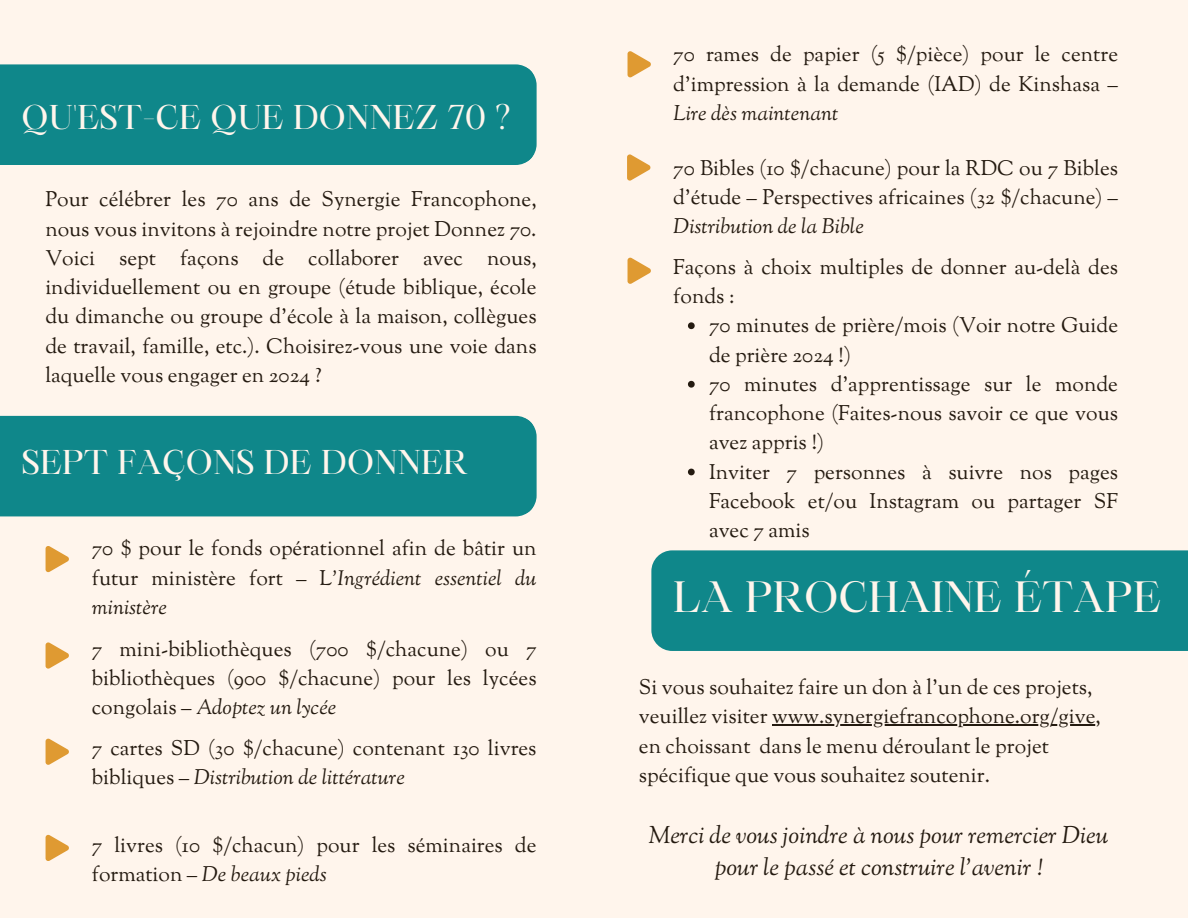
<style>
.page{position:relative;width:1188px;height:918px;background:#fff5ec}
.page>*{position:absolute;margin:0;border:0;box-sizing:border-box;transform-origin:0 0}
.t1{font:42px "Maharlika";color:#fff5ec}
.t2{font:33px "Maharlika";color:#fff5ec}
.t3{font:italic 24px/32.7px "Sorts Mill Goudy";color:#241a10;text-align:center}
.t4{font:21px/29.2px "Sorts Mill Goudy";color:#241a10;text-align:justify}
.s1{font-style:italic}
</style>
<div class="page">
<div style="left:0;top:64px;width:536px;height:101px;background:#0f878a"></div>
<div style="left:423px;top:66px;width:112px;height:97px;background:#0f878a;border-radius:14px"></div>
<div style="left:0;top:416px;width:536px;height:100px;background:#0f878a"></div>
<div style="left:423px;top:418px;width:112px;height:96px;background:#0f878a;border-radius:14px"></div>
<div style="left:651px;top:550px;width:537px;height:101px;background:#0f878a"></div>
<div style="left:1131px;top:552px;width:57px;height:97px;background:#0f878a"></div>
<hr style="left:772px;top:724px;width:329px;height:2px;background:#241a10">
<svg style="left:46px;top:546px;width:23px;height:27px"></svg>
<svg style="left:46px;top:642px;width:23px;height:27px"></svg>
<svg style="left:46px;top:738px;width:23px;height:27px"></svg>
<svg style="left:688px;top:322px;width:7px;height:7px"></svg>
<svg style="left:688px;top:381px;width:7px;height:7px"></svg>
<svg style="left:688px;top:469px;width:7px;height:6px"></svg>
<svg style="left:46px;top:834px;width:23px;height:27px"></svg>
<svg style="left:628px;top:51px;width:23px;height:27px"></svg>
<svg style="left:627px;top:154px;width:24px;height:27px"></svg>
<svg style="left:628px;top:257px;width:23px;height:27px"></svg>
<p class="t2" style="left:21px;top:103px;width:491px">QU'EST-CE QUE DONNEZ 70 ?</p>
<p class="t4" style="left:45px;top:187px;width:493px">Pour célébrer les 70 ans de Synergie Francophone, nous vous invitons à rejoindre notre projet Donnez 70.<br>Voici sept façons de collaborer avec nous, individuellement ou en groupe (étude biblique, école du dimanche ou groupe d'école à la maison, collègues de travail, famille, etc.). Choisirez-vous une voie dans laquelle vous engager en 2024 ?</p>
<h2 class="t2" style="left:21px;top:449px;width:448px">SEPT FAÇONS DE DONNER</h2>
<p class="t4" style="left:92px;top:536px;width:446px">70 $ pour le fonds opérationnel afin de bâtir un futur ministère fort – L<span class="s1">’Ingrédient essentiel du ministère</span></p>
<h2 class="t4" style="left:92px;top:636px;width:446px">7 mini-bibliothèques (700 $/chacune) ou 7 bibliothèques (900 $/chacune) pour les lycées congolais – <span class="s1">Adoptez un lycée</span></h2>
<p class="t4" style="left:92px;top:735px;width:446px">7 cartes SD (30 $/chacune) contenant 130 livres bibliques – <span class="s1">Distribution de littérature</span></p>
<p class="t4" style="left:92px;top:832px;width:446px">7 livres (10 $/chacun) pour les séminaires de formation – <span class="s1">De beaux pieds</span></p>
<p class="t4" style="left:673px;top:42px;width:446px">70 rames de papier (5 $/pièce) pour le centre d’impression à la demande (IAD) de Kinshasa – <span class="s1">Lire dès maintenant</span></p>
<p class="t4" style="left:673px;top:155px;width:446px">70 Bibles (10 $/chacune) pour la RDC ou 7 Bibles d'étude – Perspectives africaines (32 $/chacune) – <span class="s1">Distribution de la Bible</span></p>
<p class="t4" style="left:673px;top:254px;width:446px">Façons à choix multiples de donner au-delà des fonds :</p>
<p class="t4" style="left:709px;top:313px;width:411px">70 minutes de prière/mois (Voir notre Guide de prière 2024 !)</p>
<p class="t4" style="left:709px;top:371px;width:411px">70 minutes d'apprentissage sur le monde francophone (Faites-nous savoir ce que vous avez appris !)</p>
<p class="t4" style="left:709px;top:459px;width:411px">Inviter 7 personnes à suivre nos pages Facebook et/ou Instagram ou partager SF avec 7 amis</p>
<p class="t1" style="left:673px;top:580px;width:489px">LA PROCHAINE ÉTAPE</p>
<p class="t4" style="left:639px;top:674px;width:463px">Si vous souhaitez faire un don à l’un de ces projets, veuillez visiter www.synergiefrancophone.org/give,</p>
<p class="t4" style="left:639px;top:733px;width:412px">en choissant dans le menu déroulant le projet spécifique que vous souhaitez soutenir.</p>
<p class="t3" style="left:648px;top:820px;width:462px">Merci de vous joindre à nous pour remercier Dieu pour le passé et construire l'avenir !</p>
</div>
